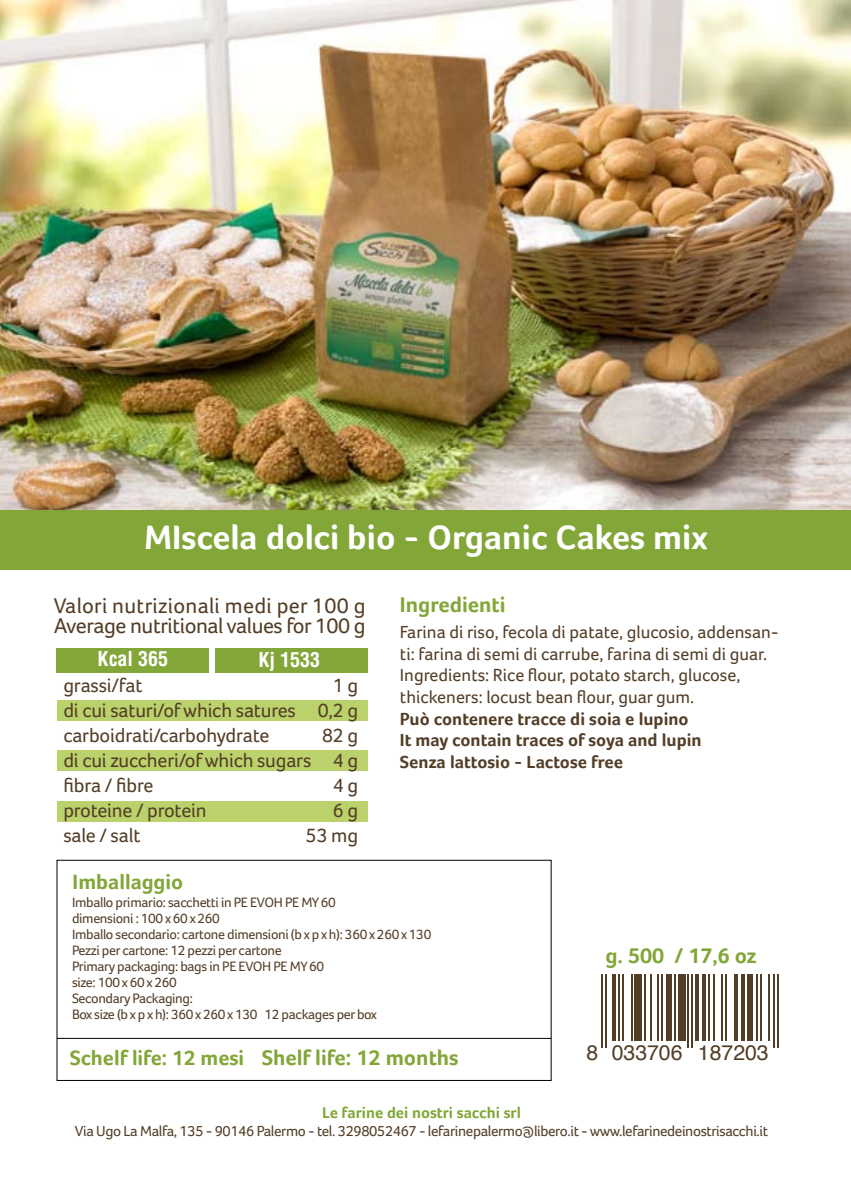
<style>
.page{position:relative;width:851px;height:1191px;background:#fff}
.page>*{position:absolute;margin:0;border:0;box-sizing:border-box;transform-origin:0 0}
.t1{font:700 34.8px "Foco";color:#fff}
.t2{font:22px/20px "Foco";letter-spacing:-.02em;color:#533d26}
.t3{font:700 22px "Foco";color:#82a638}
.t4{font:700 21.4px "Foco";color:#82a638}
.t5{font:21.2px "Helvetica";color:#523e26}
.t6{font:20px/25px "Foco";letter-spacing:-.01em;color:#533d26;text-align:justify}
.t7{font:700 condensed 20px "Helvetica";color:#fff}
.t8{font:18px/21.6px "Foco";color:#533d26}
.t9{font:700 18px/21.6px "Foco";color:#533d26}
.t10{font:700 16px "Foco";color:#82a638}
.t11{font:15px "Foco";letter-spacing:-.025em;color:#533d26}
.t12{font:14px/16px "Foco";letter-spacing:-.025em;color:#533d26}
</style>
<div class="page">
<div style="left:56px;top:859px;width:495px;height:222px;border:1px solid #000"></div>
<div style="left:57px;top:700px;width:310px;height:21px;background:#bbd26c"></div>
<div style="left:57px;top:750px;width:310px;height:21px;background:#bbd26c"></div>
<div style="left:57px;top:800px;width:310px;height:21px;background:#bbd26c"></div>
<div style="left:57px;top:648px;width:152px;height:25px;background:#82a638"></div>
<div style="left:215px;top:648px;width:152px;height:25px;background:#82a638"></div>
<img style="left:0;top:0;width:850px;height:510px">
<div style="left:0;top:510px;width:850px;height:60px;background:#82a638"></div>
<hr style="left:57px;top:1038px;width:494px;height:1px;background:#000">
<hr style="left:601px;top:974px;width:1px;height:73px;background:#523e26">
<hr style="left:604px;top:974px;width:2px;height:73px;background:#523e26">
<hr style="left:612px;top:974px;width:4px;height:66px;background:#523e26">
<hr style="left:617px;top:974px;width:2px;height:66px;background:#523e26">
<hr style="left:621px;top:974px;width:2px;height:66px;background:#523e26">
<hr style="left:630px;top:974px;width:2px;height:66px;background:#523e26">
<div style="left:634px;top:974px;width:8px;height:66px;background:#523e26"></div>
<hr style="left:644px;top:974px;width:1px;height:66px;background:#523e26">
<hr style="left:649px;top:974px;width:2px;height:66px;background:#523e26">
<hr style="left:657px;top:974px;width:2px;height:66px;background:#523e26">
<hr style="left:660px;top:974px;width:2px;height:66px;background:#523e26">
<div style="left:666px;top:974px;width:6px;height:66px;background:#523e26"></div>
<hr style="left:674px;top:974px;width:1px;height:66px;background:#523e26">
<div style="left:677px;top:974px;width:8px;height:66px;background:#523e26"></div>
<hr style="left:687px;top:974px;width:2px;height:73px;background:#523e26">
<hr style="left:690px;top:974px;width:2px;height:73px;background:#523e26">
<svg style="left:695px;top:974px;width:3px;height:66px"></svg>
<hr style="left:702px;top:974px;width:4px;height:66px;background:#523e26">
<hr style="left:707px;top:974px;width:2px;height:66px;background:#523e26">
<hr style="left:713px;top:974px;width:2px;height:66px;background:#523e26">
<hr style="left:720px;top:974px;width:2px;height:66px;background:#523e26">
<hr style="left:724px;top:974px;width:2px;height:66px;background:#523e26">
<svg style="left:734px;top:974px;width:3px;height:66px"></svg>
<hr style="left:741px;top:974px;width:4px;height:66px;background:#523e26">
<div style="left:747px;top:974px;width:5px;height:66px;background:#523e26"></div>
<hr style="left:756px;top:974px;width:2px;height:66px;background:#523e26">
<hr style="left:760px;top:974px;width:1px;height:66px;background:#523e26">
<hr style="left:767px;top:974px;width:2px;height:66px;background:#523e26">
<hr style="left:773px;top:974px;width:2px;height:73px;background:#523e26">
<hr style="left:777px;top:974px;width:1px;height:73px;background:#523e26">
<h1 class="t1" style="left:144px;top:517px;width:565px">MIscela dolci bio - Organic Cakes mix</h1>
<h2 class="t2" style="left:54px;top:595px;width:313px">Valori nutrizionali medi per 100 g<br>Average nutritional values for 100 g</h2>
<h3 class="t7" style="left:97px;top:646px;width:72px">Kcal 365</h3>
<h3 class="t7" style="left:258px;top:647px;width:63px">Kj 1533</h3>
<h3 class="t6" style="left:63px;top:672px;width:81px">grassi/fat</h3>
<h3 class="t6" style="left:63px;top:672px;width:296px;text-indent:269px">1 g di cui saturi/of which satures 0,2 g carboidrati/carbohydrate</h3>
<h3 class="t6" style="left:63px;top:722px;width:296px;text-indent:259px">82 g di cui zuccheri/of which sugars 4 g fibra / fibre</h3>
<h3 class="t6" style="left:333px;top:772px;width:27px">4 g</h3>
<h3 class="t6" style="left:63px;top:797px;width:145px">proteine / protein</h3>
<h3 class="t6" style="left:333px;top:797px;width:27px">6 g</h3>
<h3 class="t6" style="left:63px;top:822px;width:79px">sale / salt</h3>
<h3 class="t6" style="left:306px;top:822px;width:54px">53 mg</h3>
<h2 class="t3" style="left:400px;top:592px;width:107px">Ingredienti</h2>
<p class="t8" style="left:400px;top:621px;width:380px">Farina di riso, fecola di patate, glucosio, addensan&shy;ti: farina di semi di carrube, farina di semi di guar.<br>Ingredients: Rice flour, potato starch, glucose, thickeners: locust bean flour, guar gum.</p>
<p class="t9" style="left:400px;top:707px;width:303px">Può contenere tracce di soia e lupino<br>It may contain traces of soya and lupin<br>Senza lattosio - Lactose free</p>
<h3 class="t4" style="left:73px;top:869px;width:112px">Imballaggio</h3>
<p class="t12" style="left:72px;top:894px;width:361px">Imballo primario: sacchetti in PE EVOH PE MY 60<br>dimensioni : 100 x 60 x 260<br>Imballo secondario: cartone dimensioni (b x p x h): 360 x 260 x 130<br>Pezzi per cartone: 12 pezzi per cartone<br>Primary packaging: bags in PE EVOH PE MY 60<br>size: 100 x 60 x 260<br>Secondary Packaging:<br>Box size (b x p x h): 360 x 260 x 130 12 packages per box</p>
<h2 class="t3" style="left:605px;top:942px;width:152px">g. 500 / 17,6 oz</h2>
<h3 class="t4" style="left:70px;top:1045px;width:176px">Schelf life: 12 mesi</h3>
<h3 class="t5" style="left:586px;top:1036px;width:184px">8 033706 187203</h3>
<h2 class="t3" style="left:262px;top:1044px;width:198px">Shelf life: 12 months</h2>
<p class="t10" style="left:322px;top:1103px;width:200px">Le farine dei nostri sacchi srl</p>
<p class="t11" style="left:75px;top:1122px;width:694px">Via Ugo La Malfa, 135 - 90146 Palermo - tel. 3298052467 - lefarinepalermo@libero.it - www.lefarinedeinostrisacchi.it</p>
</div>
